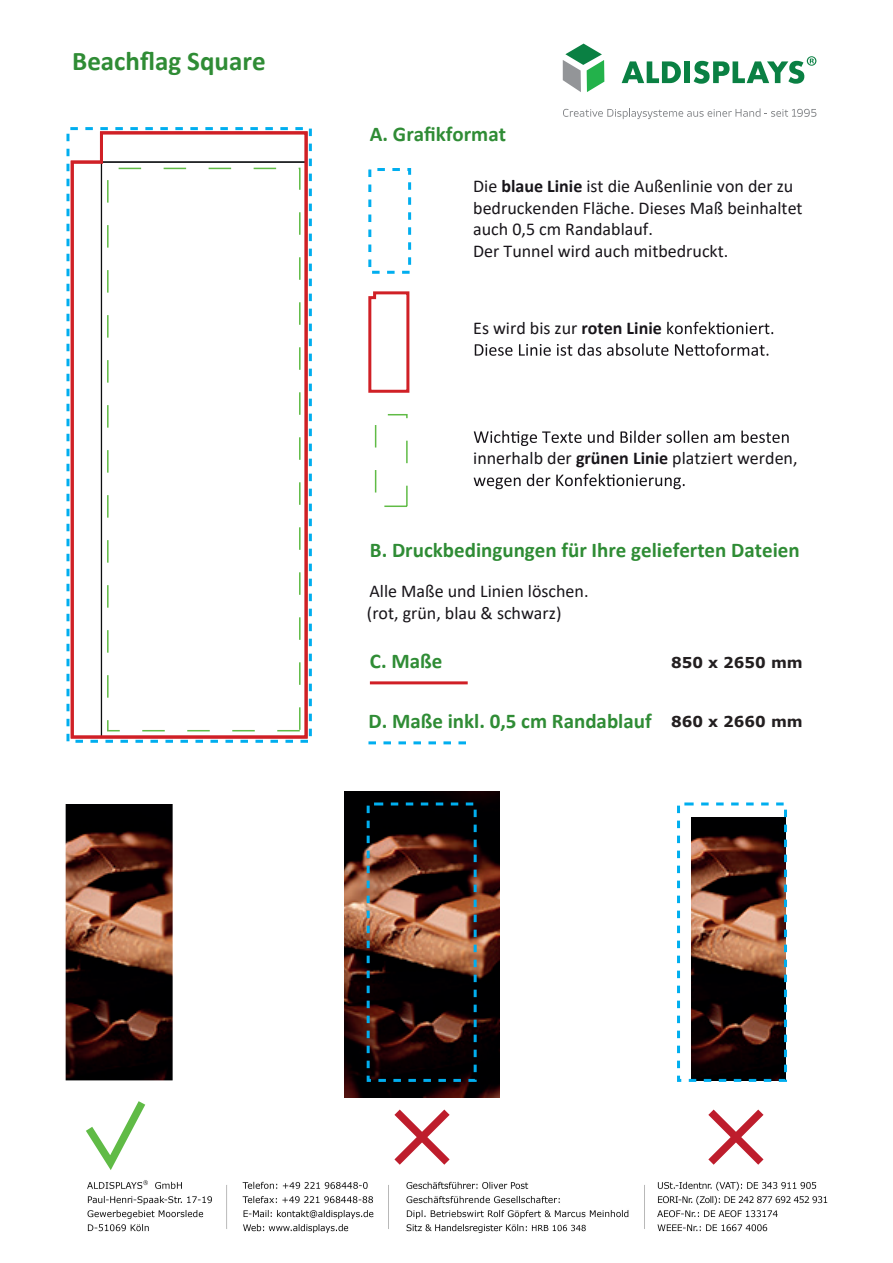
<style>
.page{position:relative;width:893px;height:1263px;background:#fff}
.page>*{position:absolute;margin:0;border:0;box-sizing:border-box;transform-origin:0 0}
.t1{font:700 27px "Calibri";color:#2f8c35}
.t2{font:700 21px "Calibri";color:#2f8c35}
.t3{font:18px/21.6px "Calibri";color:#18151a}
.t4{font:700 15px "Verdana";color:#231f20}
.s1{font-weight:700}
</style>
<div class="page">
<svg style="left:622px;top:61px;width:59px;height:22px"></svg>
<div style="left:684px;top:61px;width:6px;height:22px;background:#0a8043"></div>
<svg style="left:694px;top:56px;width:122px;height:28px"></svg>
<svg style="left:563px;top:44px;width:41px;height:48px"></svg>
<svg style="left:563px;top:108px;width:253px;height:11px"></svg>
<img style="left:66px;top:804px;width:107px;height:276px">
<img style="left:344px;top:792px;width:156px;height:306px">
<svg style="left:474px;top:431px;width:315px;height:15px"></svg>
<svg style="left:474px;top:474px;width:211px;height:15px"></svg>
<div style="left:375px;top:414px;width:33px;height:93px;border:2px dashed #60bb46"></div>
<svg style="left:368px;top:291px;width:42px;height:102px"></svg>
<svg style="left:677px;top:802px;width:110px;height:280px"></svg>
<svg style="left:365px;top:801px;width:113px;height:282px;background:#442c24"></svg>
<svg style="left:667px;top:322px;width:106px;height:12px"></svg>
<svg style="left:475px;top:343px;width:293px;height:13px"></svg>
<svg style="left:368px;top:168px;width:44px;height:106px"></svg>
<svg style="left:394px;top:1109px;width:56px;height:56px"></svg>
<svg style="left:708px;top:1109px;width:56px;height:56px"></svg>
<svg style="left:86px;top:1101px;width:60px;height:69px"></svg>
<hr style="left:370px;top:681px;width:98px;height:3px;background:#d01f26">
<svg style="left:368px;top:741px;width:98px;height:3px"></svg>
<svg style="left:66px;top:127px;width:246px;height:616px"></svg>
<svg style="left:69px;top:130px;width:240px;height:610px"></svg>
<img style="left:87px;top:1180px;width:741px;height:53px">
<h1 class="t1" style="left:72px;top:42px;width:195px">Beachflag Square</h1>
<p class="t2" style="left:370px;top:119px;width:138px">A. Grafikformat</p>
<p class="t3" style="left:473px;top:175px;width:331px">Die <span class="s1">blaue Linie</span> ist die Außenlinie von der zu bedruckenden Fläche. Dieses Maß beinhaltet auch 0,5 cm Randablauf.<br>Der Tunnel wird auch mitbedruckt.</p>
<p class="t3" style="left:473px;top:317px;width:190px">Es wird bis zur <span class="s1">roten Linie</span></p>
<p class="t3" style="left:473px;top:447px;width:326px">innerhalb der <span class="s1">grünen Linie</span> platziert werden,</p>
<p class="t2" style="left:370px;top:535px;width:431px">B. Druckbedingungen für Ihre gelieferten Dateien</p>
<p class="t3" style="left:367px;top:580px;width:223px">Alle Maße und Linien löschen. (rot, grün, blau &amp; schwarz)</p>
<p class="t2" style="left:370px;top:646px;width:74px">C. Maße</p>
<p class="t2" style="left:368px;top:706px;width:285px">D. Maße inkl. 0,5 cm Randablauf</p>
<p class="t4" style="left:671px;top:651px;width:133px">850 x 2650 mm</p>
<p class="t4" style="left:671px;top:711px;width:133px">860 x 2660 mm</p>
</div>
